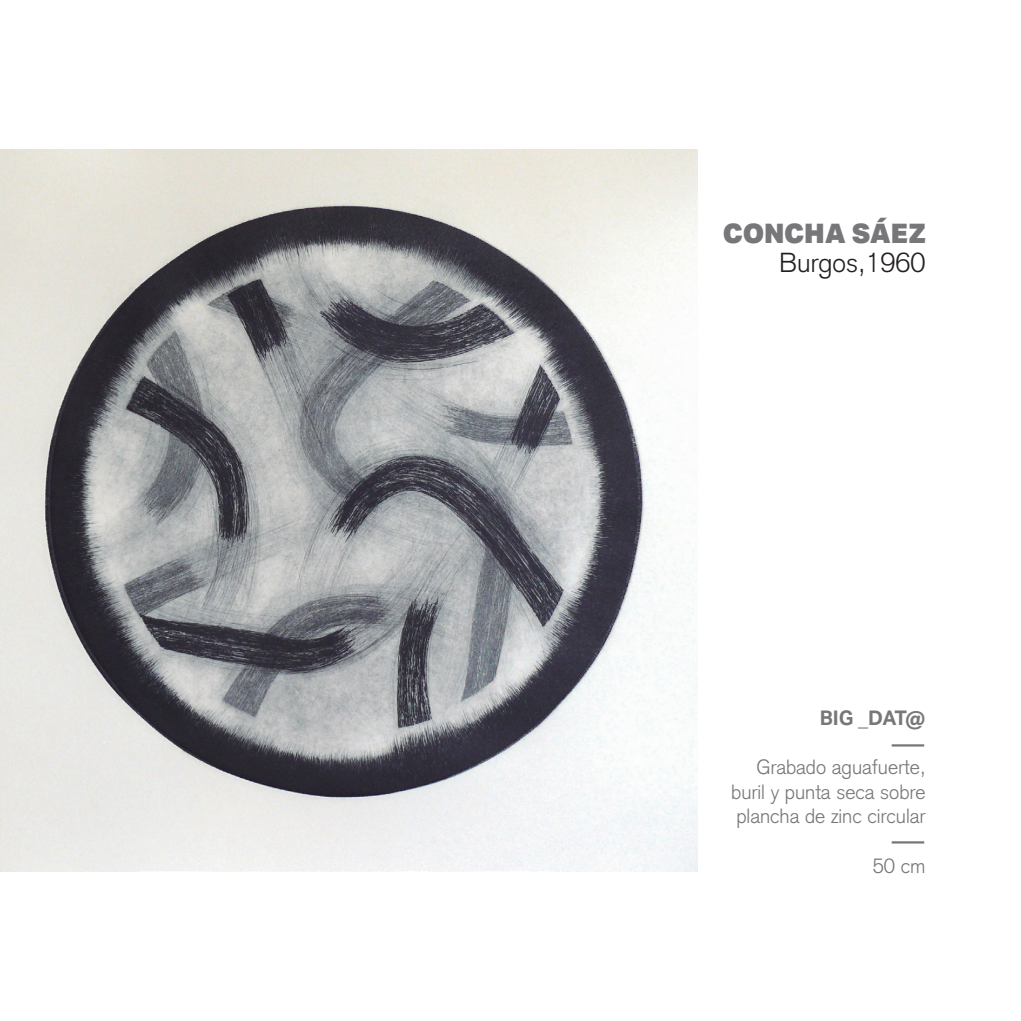
<style>
.page{position:relative;width:1021px;height:1021px;background:#fff}
.page>*{position:absolute;margin:0;border:0;box-sizing:border-box;transform-origin:0 0}
.t1{font:300 27px "Akzidenz Grotesk";color:#231f20}
.t2{font:900 27px "Aktiv Grotesk";color:#77777a}
.t3{font:300 20.25px/24.3px "Akzidenz Grotesk";color:#77777a;text-align:justify}
.t4{font:700 20.25px "Aktiv Grotesk";letter-spacing:-.02em;color:#77777a}
</style>
<div class="page">
<hr style="left:891px;top:744px;width:33px;height:2px;background:#77777a">
<hr style="left:891px;top:841px;width:33px;height:2px;background:#77777a">
<img style="left:0;top:149px;width:697px;height:722px">
<h1 class="t2" style="left:723px;top:215px;width:205px">CONCHA SÁEZ</h1>
<h1 class="t1" style="left:779px;top:246px;width:148px">Burgos,1960</h1>
<p class="t4" style="left:819px;top:705px;width:107px">BIG _DAT@</p>
<p class="t3" style="left:731px;top:755px;width:196px;text-indent:25px">Grabado aguafuerte, buril y punta seca sobre plancha de zinc circular</p>
<p class="t3" style="left:872px;top:853px;width:54px">50 cm</p>
</div>
